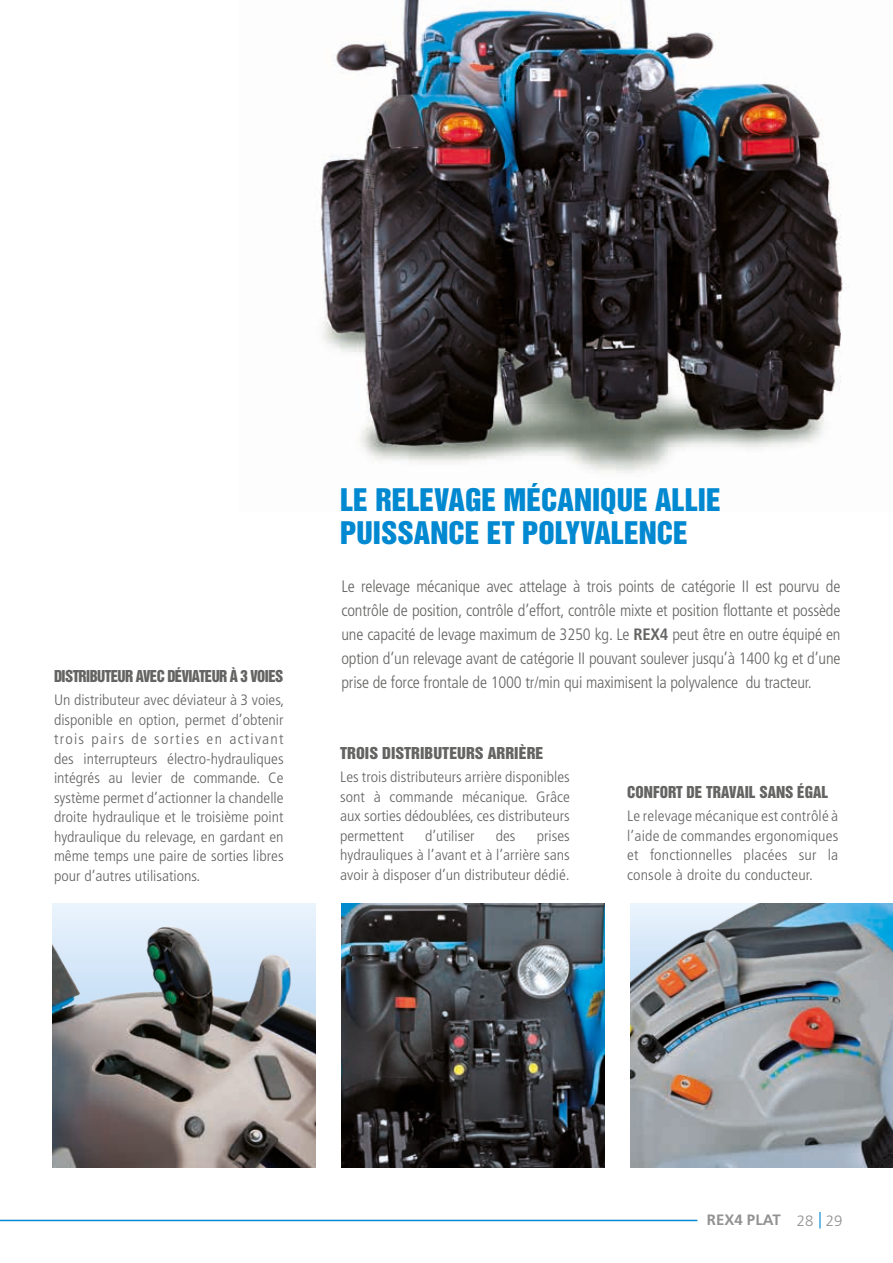
<style>
.page{position:relative;width:893px;height:1263px;background:#fff}
.page>*{position:absolute;margin:0;border:0;box-sizing:border-box;transform-origin:0 0}
.t1{font:28.5px/33px "Helvetica Inserat";color:#0088d0}
.t2{font:300 condensed 16.5px/24px "Frutiger LT";letter-spacing:-.01em;color:#646463;text-align:justify}
.t3{font:300 condensed 15px/19.5px "Frutiger LT";color:#646463;text-align:justify;scale:1.06 1}
.t4{font:15px "Helvetica Inserat";letter-spacing:-.04em;color:#646463}
.t5{font:15px "Helvetica Inserat";color:#646463;scale:1.06 1}
.t6{font:15px "Helvetica Inserat";color:#646463}
.t7{font:700 15px "Frutiger LT";color:#939292}
.s1{font-weight:700}
.s2{font-weight:300}
</style>
<div class="page">
<img style="left:341px;top:904px;width:263px;height:264px">
<img style="left:53px;top:904px;width:262px;height:264px">
<img style="left:630px;top:904px;width:263px;height:264px">
<img style="left:316px;top:0;width:530px;height:473px">
<hr style="left:0;top:1220px;width:697px;height:1px;background:#0088d0">
<svg style="left:819px;top:1212px;width:1px;height:16px"></svg>
<p class="t4" style="left:54px;top:667px;width:231px">DISTRIBUTEUR AVEC DÉVIATEUR À 3 VOIES</p>
<p class="t3" style="left:54px;top:690px;width:219px">Un distributeur avec déviateur à 3 voies, disponible en option, permet d’obtenir trois pairs de sorties en activant des interrupteurs électro-hydrauliques intégrés au levier de commande. Ce système permet d’actionner la chandelle droite hydraulique et le troisième point hydraulique du relevage, en gardant en même temps une paire de sorties libres pour d’autres utilisations.</p>
<h1 class="t1" style="left:340px;top:484px;width:382px">LE RELEVAGE MÉCANIQUE ALLIE<br>PUISSANCE ET POLYVALENCE</h1>
<p class="t2" style="left:341px;top:574px;width:501px">Le relevage mécanique avec attelage à trois points de catégorie II est pourvu de contrôle de position, contrôle d’effort, contrôle mixte et position flottante et possède une capacité de levage maximum de 3250 kg. Le <span class="s1">REX4</span> peut être en outre équipé en option d’un relevage avant de catégorie II pouvant soulever jusqu’à 1400 kg et d’une prise de force frontale de 1000 tr/min qui maximisent la polyvalence du tracteur.</p>
<p class="t5" style="left:340px;top:744px;width:193px">TROIS DISTRIBUTEURS ARRIÈRE</p>
<p class="t3" style="left:340px;top:768px;width:218px">Les trois distributeurs arrière disponibles sont à commande mécanique. Grâce aux sorties dédoublées, ces distributeurs permettent</p>
<p class="t3" style="left:425px;top:826px;width:48px">d’utiliser</p>
<p class="t3" style="left:496px;top:826px;width:20px">des</p>
<p class="t3" style="left:340px;top:826px;width:218px;text-indent:197px">prises hydrauliques à l’avant et à l’arrière sans avoir à disposer d’un distributeur dédié.</p>
<p class="t6" style="left:627px;top:783px;width:202px">CONFORT DE TRAVAIL SANS ÉGAL</p>
<p class="t3" style="left:627px;top:807px;width:201px">Le relevage mécanique est contrôlé à l’aide de commandes ergonomiques et fonctionnelles placées sur la console à droite du conducteur.</p>
<p class="t7" style="left:707px;top:1211px;width:137px">REX4 PLAT <span class="s2">28 29</span></p>
</div>
